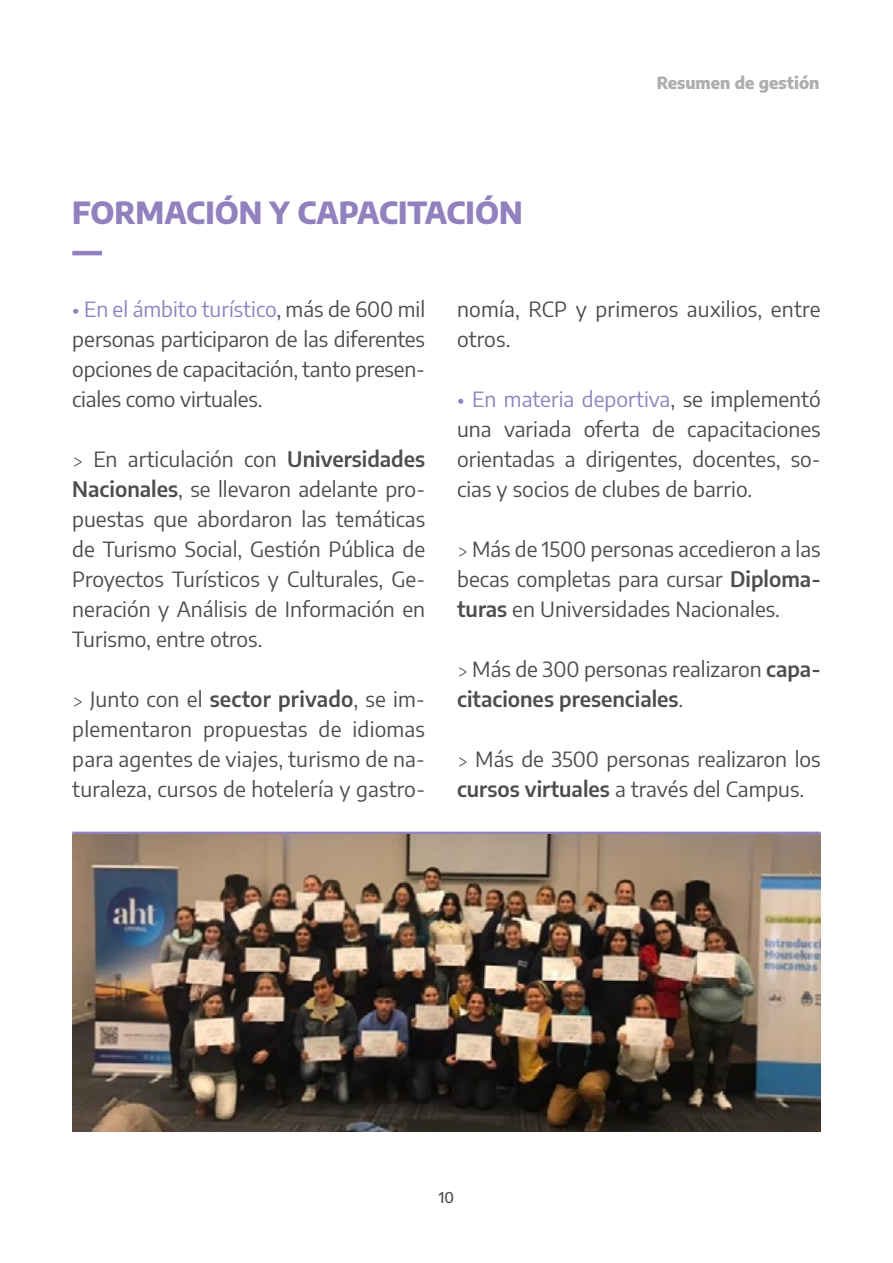
<style>
.page{position:relative;width:893px;height:1263px;background:#fff}
.page>*{position:absolute;margin:0;border:0;box-sizing:border-box;transform-origin:0 0}
.t1{font:800 30px "Encode Sans";color:#9182bf}
.t2{font:21px/30px "Encode Sans";color:#4d4d4d;text-align:justify}
.t3{font:800 16.5px "Encode Sans";color:#adaeaf}
.t4{font:500 15px "Encode Sans";color:#4d4d4d}
.s1{color:#9182bf}
.s2{font-family:"Conduit ITC Light"}
.s3{font-weight:600}
</style>
<div class="page">
<hr style="left:72px;top:251px;width:30px;height:4px;background:#9182bf">
<hr style="left:72px;top:832px;width:749px;height:3px;background:#9182bf">
<img style="left:72px;top:835px;width:749px;height:296px">
<h1 class="t1" style="left:72px;top:189px;width:452px">FORMACIÓN Y CAPACITACIÓN</h1>
<p class="t3" style="left:657px;top:70px;width:164px">Resumen de gestión</p>
<p class="t2" style="left:72px;top:293px;width:354px"><span class="s1">• En el ámbito turístico</span>, más de 600 mil personas participaron de las diferentes opciones de capacitación, tanto presen&shy;ciales como virtuales.</p>
<p class="t2" style="left:72px;top:443px;width:354px"><span class="s2">&gt;</span> En articulación con <span class="s3">Universidades Nacionales</span>, se llevaron adelante pro&shy;puestas que abordaron las temáticas de Turismo Social, Gestión Pública de Proyectos Turísticos y Culturales, Ge&shy;neración y Análisis de Información en Turismo, entre otros.</p>
<p class="t2" style="left:72px;top:683px;width:354px"><span class="s2">&gt;</span> Junto con el <span class="s3">sector privado</span>, se im&shy;plementaron propuestas de idiomas para agentes de viajes, turismo de na&shy;turaleza, cursos de hotelería y gastro-</p>
<p class="t2" style="left:457px;top:293px;width:365px">nomía, RCP y primeros auxilios, entre otros.</p>
<p class="t2" style="left:457px;top:383px;width:365px"><span class="s1">• En materia deportiva</span>, se implementó una variada oferta de capacitaciones orientadas a dirigentes, docentes, so&shy;cias y socios de clubes de barrio.</p>
<p class="t2" style="left:457px;top:533px;width:365px"><span class="s2">&gt;</span> Más de 1500 personas accedieron a las becas completas para cursar <span class="s3">Diploma&shy;turas</span> en Universidades Nacionales.</p>
<p class="t2" style="left:457px;top:653px;width:365px"><span class="s2">&gt;</span> Más de 300 personas realizaron <span class="s3">capa&shy;citaciones presenciales</span>.</p>
<p class="t2" style="left:457px;top:743px;width:365px"><span class="s2">&gt;</span> Más de 3500 personas realizaron los <span class="s3">cursos virtuales</span> a través del Campus.</p>
<p class="t4" style="left:439px;top:1186px;width:17px">10</p>
</div>
